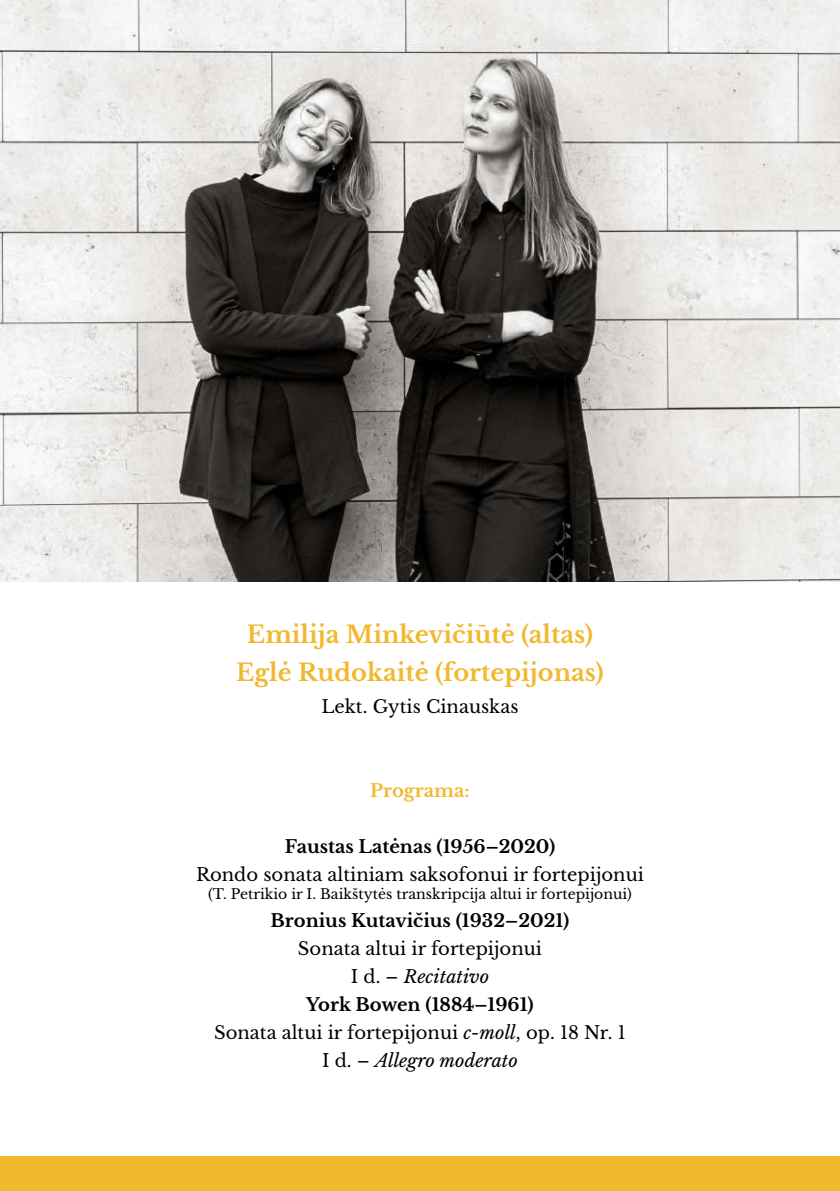
<style>
.page{position:relative;width:840px;height:1191px;background:#fff}
.page>*{position:absolute;margin:0;border:0;box-sizing:border-box;transform-origin:0 0}
.t1{font:700 24px/38px "Libre Baskerville";color:#f2b82e;text-align:center}
.t2{font:18px/28px "Libre Baskerville";color:#000;text-align:center}
.t3{font:700 18px "Libre Baskerville";color:#000}
.t4{font:700 18px "Libre Baskerville";color:#f2b82e}
.t5{font:14px "Libre Baskerville";color:#000}
.s1{font-style:italic}
.s2{font-weight:700}
</style>
<div class="page">
<img style="left:0;top:0;width:839px;height:581px">
<div style="left:0;top:1157px;width:839px;height:34px;background:#f2b82e"></div>
<h1 class="t1" style="left:236px;top:615px;width:369px">Emilija Minkevičiūtė (altas)<br>Eglė Rudokaitė (fortepijonas)</h1>
<p class="t2" style="left:321px;top:692px;width:198px">Lekt. Gytis Cinauskas</p>
<p class="t4" style="left:370px;top:779px;width:101px">Programa:</p>
<p class="t3" style="left:284px;top:835px;width:272px">Faustas Latėnas (1956–2020)</p>
<p class="t2" style="left:196px;top:860px;width:449px">Rondo sonata altiniam saksofonui ir fortepijonui</p>
<p class="t5" style="left:208px;top:885px;width:425px">(T. Petrikio ir I. Baikštytės transkripcija altui ir fortepijonui)</p>
<p class="t3" style="left:270px;top:909px;width:300px">Bronius Kutavičius (1932–2021)</p>
<p class="t2" style="left:214px;top:934px;width:413px">Sonata altui ir fortepijonui<br>I d. – <span class="s1">Recitativo<br></span><span class="s2">York Bowen (1884–1961)<br></span>Sonata altui ir fortepijonui <span class="s1">c-moll</span>, op. 18 Nr. 1<br>I d. – <span class="s1">Allegro moderato</span></p>
</div>
